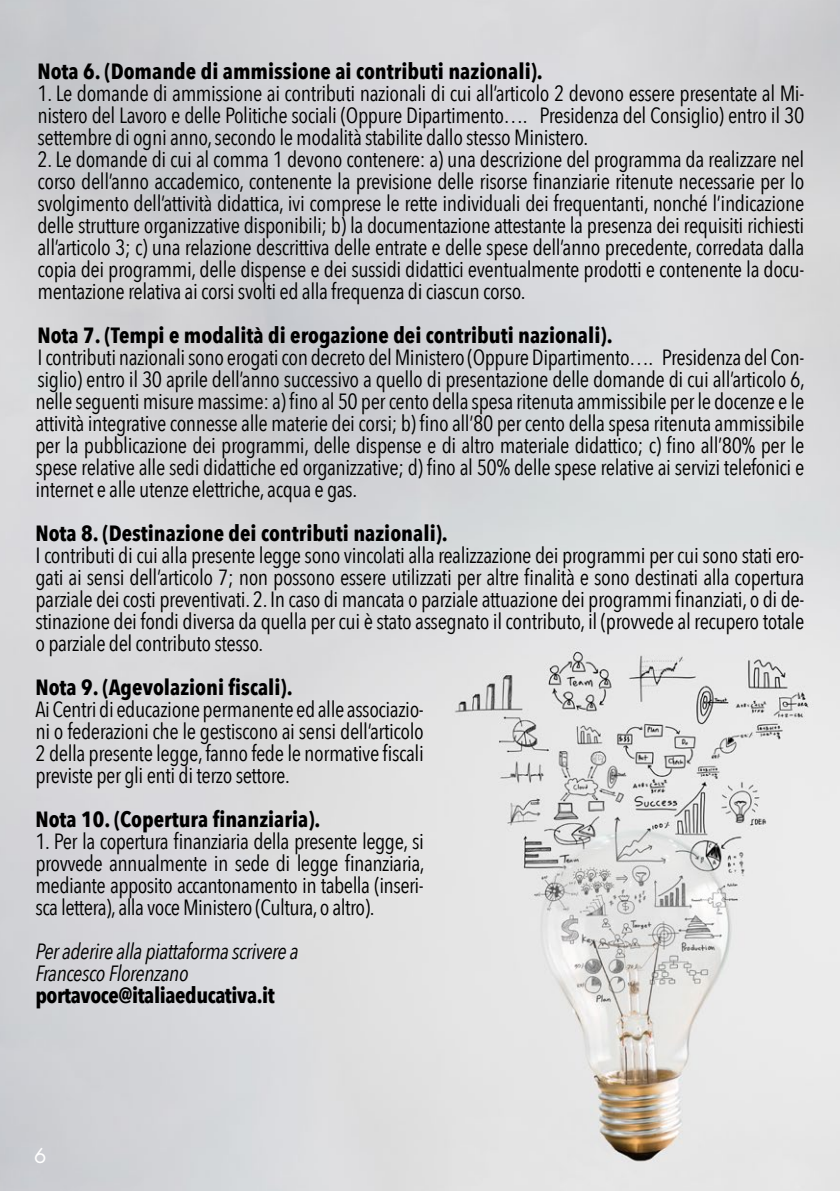
<style>
.page{position:relative;width:840px;height:1191px;background:#fff}
.page>*{position:absolute;margin:0;border:0;box-sizing:border-box;transform-origin:0 0}
.t1{font:22px/22px "Avenir Next Condensed";letter-spacing:-.02em;color:#000;text-align:justify}
.t2{font:700 22px "Avenir Next Condensed";color:#000}
.t3{font:italic 22px/22px "Avenir Next Condensed";letter-spacing:-.02em;color:#000}
.t4{font:700 22px "Avenir Next Condensed";letter-spacing:-.02em;color:#000}
.t5{font:20px "Futura Std";color:#fff}
</style>
<div class="page">
<img style="left:0;top:0;width:839px;height:1191px">
<p class="t2" style="left:37px;top:57px;width:506px">Nota 6. (Domande di ammissione ai contributi nazionali).</p>
<p class="t1" style="left:37px;top:81px;width:768px">1. Le domande di ammissione ai contributi nazionali di cui all’articolo 2 devono essere presentate al Mi&shy;nistero del Lavoro e delle Politiche sociali (Oppure Dipartimento…. Presidenza del Consiglio) entro il 30 settembre di ogni anno, secondo le modalità stabilite dallo stesso Ministero.</p>
<p class="t1" style="left:37px;top:147px;width:768px">2. Le domande di cui al comma 1 devono contenere: a) una descrizione del programma da realizzare nel corso dell’anno accademico, contenente la previsione delle risorse finanziarie ritenute necessarie per lo svolgimento dell’attività didattica, ivi comprese le rette individuali dei frequentanti, nonché l’indicazione delle strutture organizzative disponibili; b) la documentazione attestante la presenza dei requisiti richiesti all’articolo 3; c) una relazione descrittiva delle entrate e delle spese dell’anno precedente, corredata dalla copia dei programmi, delle dispense e dei sussidi didattici eventualmente prodotti e contenente la docu&shy;mentazione relativa ai corsi svolti ed alla frequenza di ciascun corso.</p>
<p class="t2" style="left:37px;top:321px;width:576px">Nota 7. (Tempi e modalità di erogazione dei contributi nazionali).</p>
<p class="t1" style="left:35px;top:345px;width:770px">I contributi nazionali sono erogati con decreto del Ministero (Oppure Dipartimento…. Presidenza del Con&shy;siglio) entro il 30 aprile dell’anno successivo a quello di presentazione delle domande di cui all’articolo 6, nelle seguenti misure massime: a) fino al 50 per cento della spesa ritenuta ammissibile per le docenze e le attività integrative connesse alle materie dei corsi; b) fino all’80 per cento della spesa ritenuta ammissibile per la pubblicazione dei programmi, delle dispense e di altro materiale didattico; c) fino all’80% per le spese relative alle sedi didattiche ed organizzative; d) fino al 50% delle spese relative ai servizi telefonici e internet e alle utenze elettriche, acqua e gas.</p>
<p class="t2" style="left:35px;top:519px;width:413px">Nota 8. (Destinazione dei contributi nazionali).</p>
<p class="t1" style="left:35px;top:543px;width:770px">I contributi di cui alla presente legge sono vincolati alla realizzazione dei programmi per cui sono stati ero&shy;gati ai sensi dell’articolo 7; non possono essere utilizzati per altre finalità e sono destinati alla copertura parziale dei costi preventivati. 2. In caso di mancata o parziale attuazione dei programmi finanziati, o di de&shy;stinazione dei fondi diversa da quella per cui è stato assegnato il contributo, il (provvede al recupero totale o parziale del contributo stesso.</p>
<p class="t2" style="left:35px;top:673px;width:258px">Nota 9. (Agevolazioni fiscali).</p>
<p class="t1" style="left:35px;top:697px;width:390px">Ai Centri di educazione permanente ed alle associazio&shy;ni o federazioni che le gestiscono ai sensi dell’articolo 2 della presente legge, fanno fede le normative fiscali previste per gli enti di terzo settore.</p>
<p class="t2" style="left:35px;top:805px;width:286px">Nota 10. (Copertura finanziaria).</p>
<p class="t1" style="left:35px;top:829px;width:390px">1. Per la copertura finanziaria della presente legge, si provvede annualmente in sede di legge finanziaria, mediante apposito accantonamento in tabella (inseri&shy;sca lettera), alla voce Ministero (Cultura, o altro).</p>
<p class="t3" style="left:35px;top:940px;width:264px">Per aderire alla piattaforma scrivere a<br>Francesco Florenzano</p>
<p class="t4" style="left:35px;top:981px;width:241px">portavoce@italiaeducativa.it</p>
<p class="t5" style="left:34px;top:1142px;width:14px">6</p>
</div>
